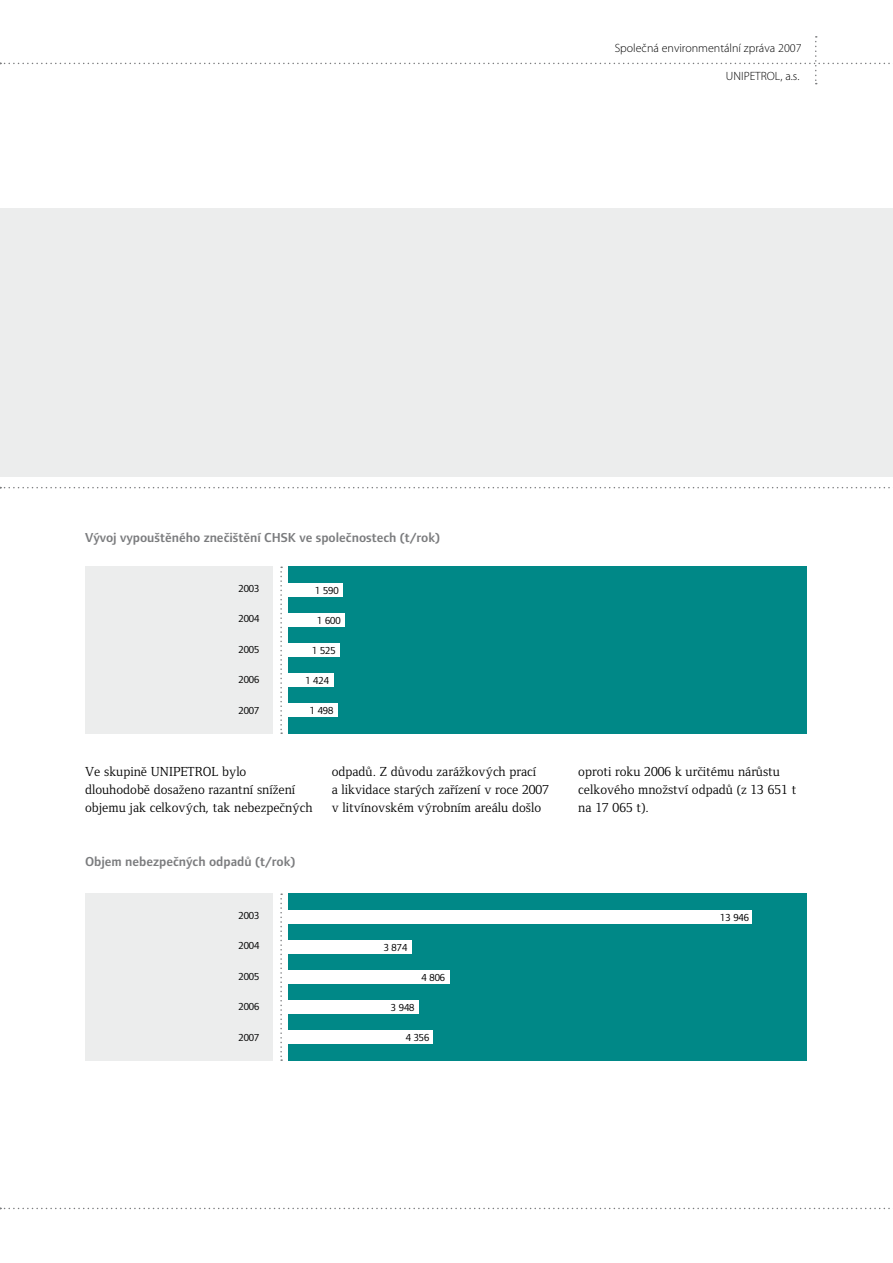
<style>
.page{position:relative;width:893px;height:1263px;background:#fff}
.page>*{position:absolute;margin:0;border:0;box-sizing:border-box;transform-origin:0 0}
.t1{font:13.5px/18px "Foundry Form Serif Book CE";color:#000}
.t2{font:13.5px "Foundry Form Sans Demi CE";color:#7b7c7e}
.t3{font:300 12px "Myriad Pro";color:#000}
.t4{font:10.5px "Foundry Form Sans Book CE";color:#000}
</style>
<div class="page">
<svg style="left:0;top:487px;width:890px;height:1px"></svg>
<svg style="left:0;top:1208px;width:890px;height:1px"></svg>
<svg style="left:0;top:36px;width:890px;height:48px"></svg>
<div style="left:0;top:208px;width:893px;height:269px;background:#eceded"></div>
<svg style="left:280px;top:566px;width:2px;height:168px"></svg>
<div style="left:289px;top:566px;width:518px;height:168px;background:#008887"></div>
<div style="left:85px;top:566px;width:188px;height:168px;background:#eceded"></div>
<div style="left:287px;top:583px;width:56px;height:14px;background:#fff"></div>
<div style="left:287px;top:613px;width:58px;height:14px;background:#fff"></div>
<div style="left:287px;top:643px;width:53px;height:14px;background:#fff"></div>
<div style="left:287px;top:674px;width:46px;height:13px;background:#fff"></div>
<div style="left:287px;top:704px;width:51px;height:13px;background:#fff"></div>
<svg style="left:280px;top:893px;width:2px;height:168px"></svg>
<div style="left:289px;top:893px;width:518px;height:168px;background:#008887"></div>
<div style="left:85px;top:893px;width:188px;height:168px;background:#eceded"></div>
<div style="left:287px;top:910px;width:465px;height:14px;background:#fff"></div>
<div style="left:287px;top:940px;width:125px;height:14px;background:#fff"></div>
<div style="left:287px;top:970px;width:163px;height:14px;background:#fff"></div>
<div style="left:287px;top:1000px;width:132px;height:14px;background:#fff"></div>
<div style="left:287px;top:1031px;width:146px;height:13px;background:#fff"></div>
<p class="t3" style="left:615px;top:41px;width:188px">Společná environmentální zpráva 2007</p>
<p class="t3" style="left:726px;top:69px;width:15px">UNIPETROL</p>
<p class="t3" style="left:780px;top:69px;width:21px">, a.s.</p>
<p class="t2" style="left:85px;top:529px;width:357px">Vývoj vypouštěného znečištění CHSK ve společnostech (t/rok)</p>
<p class="t4" style="left:238px;top:582px;width:22px">2003</p>
<p class="t4" style="left:238px;top:613px;width:22px">2004</p>
<p class="t4" style="left:238px;top:643px;width:22px">2005</p>
<p class="t4" style="left:238px;top:674px;width:22px">2006</p>
<p class="t4" style="left:238px;top:704px;width:22px">2007</p>
<p class="t4" style="left:315px;top:584px;width:25px">1 590</p>
<p class="t4" style="left:317px;top:614px;width:25px">1 600</p>
<p class="t4" style="left:312px;top:644px;width:25px">1 525</p>
<p class="t4" style="left:305px;top:674px;width:25px">1 424</p>
<p class="t4" style="left:310px;top:704px;width:25px">1 498</p>
<p class="t1" style="left:85px;top:762px;width:229px">Ve skupině UNIPETROL bylo dlouhodobě dosaženo razantní snížení objemu jak celkových, tak nebezpečných</p>
<p class="t1" style="left:332px;top:762px;width:219px">odpadů. Z důvodu zarážkových prací<br>a likvidace starých zařízení v roce 2007 v litvínovském výrobním areálu došlo</p>
<p class="t1" style="left:578px;top:762px;width:219px">oproti roku 2006 k určitému nárůstu celkového množství odpadů (z 13 651 t na 17 065 t).</p>
<p class="t2" style="left:85px;top:853px;width:212px">Objem nebezpečných odpadů (t/rok)</p>
<p class="t4" style="left:238px;top:909px;width:22px">2003</p>
<p class="t4" style="left:238px;top:940px;width:22px">2004</p>
<p class="t4" style="left:238px;top:970px;width:22px">2005</p>
<p class="t4" style="left:238px;top:1000px;width:22px">2006</p>
<p class="t4" style="left:238px;top:1031px;width:22px">2007</p>
<p class="t4" style="left:384px;top:941px;width:25px">3 874</p>
<p class="t4" style="left:422px;top:971px;width:25px">4 806</p>
<p class="t4" style="left:391px;top:1001px;width:25px">3 948</p>
<p class="t4" style="left:406px;top:1031px;width:25px">4 356</p>
<p class="t4" style="left:720px;top:911px;width:30px">13 946</p>
</div>
